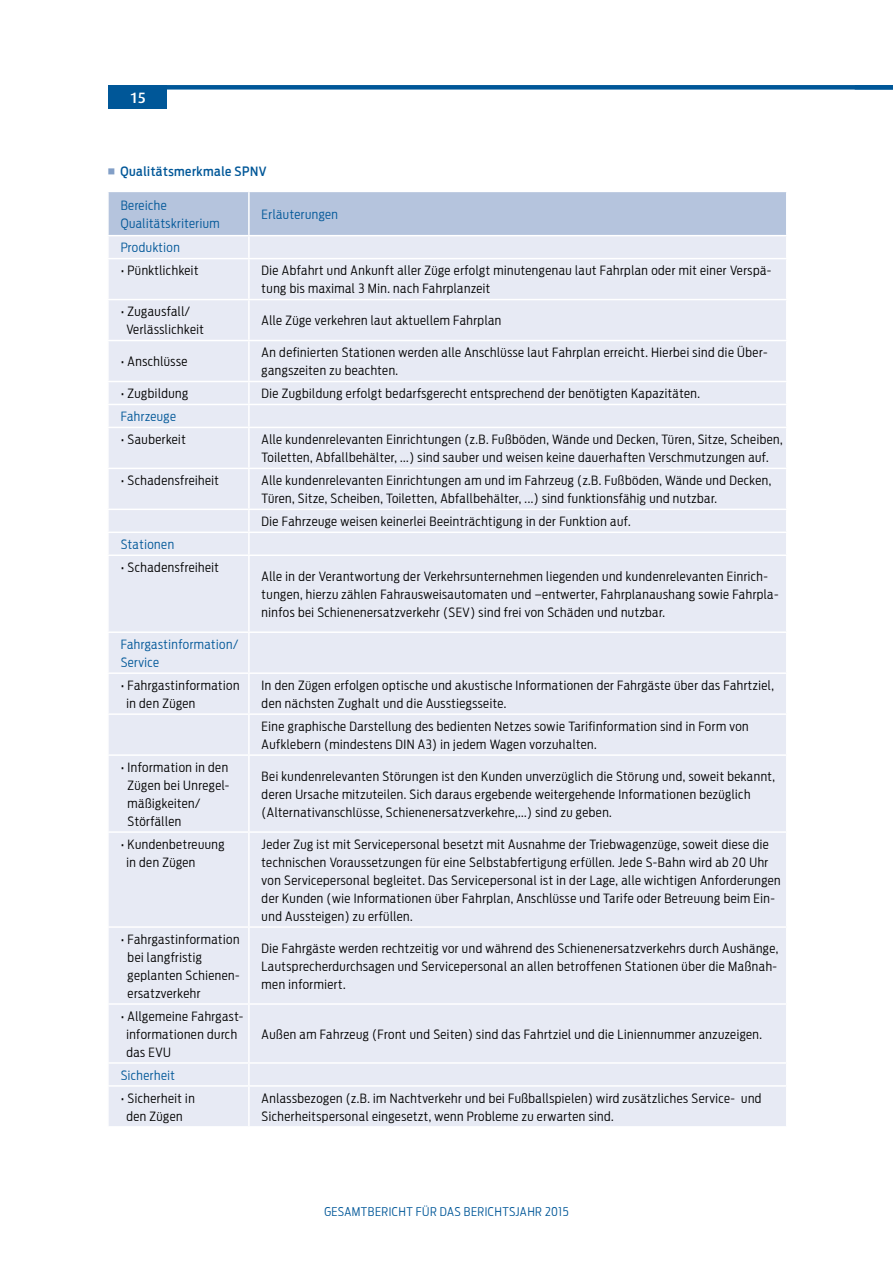
<style>
.page{position:relative;width:893px;height:1263px;background:#fff}
.page>*{position:absolute;margin:0;border:0;box-sizing:border-box;transform-origin:0 0}
.t1{font:500 15px "Dax";color:#fff}
.t2{font:300 12.75px/18px "Antenna Cond";letter-spacing:.04em;color:#000}
.t3{font:300 12.75px/18px "Antenna Cond";letter-spacing:.04em;color:#005798}
.t4{font:500 12.75px "Antenna Cond";letter-spacing:.04em;color:#005798}
.t5{font:300 12px "Antenna Cond";letter-spacing:.04em;color:#005798}
</style>
<div class="page">
<div style="left:109px;top:85px;width:784px;height:5px;background:#005798"></div>
<div style="left:109px;top:85px;width:58px;height:23px;background:#005798"></div>
<div style="left:109px;top:259px;width:677px;height:867px;background:#e7eaf4"></div>
<svg style="left:108px;top:192px;width:678px;height:66px"></svg>
<hr style="left:248px;top:259px;width:2px;height:40px;background:#fff">
<hr style="left:107px;top:299px;width:142px;height:1px;background:#fff">
<hr style="left:249px;top:299px;width:538px;height:1px;background:#fff">
<hr style="left:248px;top:300px;width:2px;height:40px;background:#fff">
<hr style="left:107px;top:340px;width:142px;height:1px;background:#fff">
<hr style="left:249px;top:340px;width:538px;height:1px;background:#fff">
<hr style="left:248px;top:341px;width:2px;height:40px;background:#fff">
<hr style="left:107px;top:381px;width:142px;height:1px;background:#fff">
<hr style="left:249px;top:381px;width:538px;height:1px;background:#fff">
<hr style="left:248px;top:382px;width:2px;height:22px;background:#fff">
<hr style="left:107px;top:404px;width:142px;height:1px;background:#fff">
<hr style="left:249px;top:404px;width:538px;height:1px;background:#fff">
<hr style="left:248px;top:405px;width:2px;height:22px;background:#fff">
<hr style="left:107px;top:427px;width:142px;height:1px;background:#fff">
<hr style="left:249px;top:427px;width:538px;height:1px;background:#fff">
<hr style="left:248px;top:428px;width:2px;height:40px;background:#fff">
<hr style="left:107px;top:468px;width:142px;height:1px;background:#fff">
<hr style="left:249px;top:468px;width:538px;height:1px;background:#fff">
<hr style="left:248px;top:469px;width:2px;height:40px;background:#fff">
<hr style="left:107px;top:509px;width:142px;height:1px;background:#fff">
<hr style="left:249px;top:509px;width:538px;height:1px;background:#fff">
<hr style="left:248px;top:510px;width:2px;height:21px;background:#fff">
<hr style="left:107px;top:531px;width:142px;height:2px;background:#fff">
<hr style="left:249px;top:531px;width:538px;height:2px;background:#fff">
<hr style="left:248px;top:533px;width:2px;height:21px;background:#fff">
<hr style="left:107px;top:554px;width:142px;height:2px;background:#fff">
<hr style="left:249px;top:554px;width:538px;height:2px;background:#fff">
<hr style="left:248px;top:556px;width:2px;height:75px;background:#fff">
<hr style="left:107px;top:631px;width:142px;height:2px;background:#fff">
<hr style="left:249px;top:631px;width:538px;height:2px;background:#fff">
<hr style="left:248px;top:633px;width:2px;height:39px;background:#fff">
<hr style="left:107px;top:672px;width:142px;height:2px;background:#fff">
<hr style="left:249px;top:672px;width:538px;height:2px;background:#fff">
<hr style="left:248px;top:674px;width:2px;height:39px;background:#fff">
<hr style="left:107px;top:713px;width:142px;height:2px;background:#fff">
<hr style="left:249px;top:713px;width:538px;height:2px;background:#fff">
<hr style="left:248px;top:715px;width:2px;height:39px;background:#fff">
<hr style="left:107px;top:754px;width:142px;height:2px;background:#fff">
<hr style="left:249px;top:754px;width:538px;height:2px;background:#fff">
<hr style="left:248px;top:756px;width:2px;height:75px;background:#fff">
<hr style="left:107px;top:831px;width:142px;height:2px;background:#fff">
<hr style="left:249px;top:831px;width:538px;height:2px;background:#fff">
<hr style="left:248px;top:833px;width:2px;height:93px;background:#fff">
<hr style="left:107px;top:926px;width:142px;height:2px;background:#fff">
<hr style="left:249px;top:926px;width:538px;height:2px;background:#fff">
<hr style="left:248px;top:928px;width:2px;height:75px;background:#fff">
<hr style="left:107px;top:1003px;width:142px;height:2px;background:#fff">
<hr style="left:249px;top:1003px;width:538px;height:2px;background:#fff">
<hr style="left:248px;top:1005px;width:2px;height:57px;background:#fff">
<hr style="left:107px;top:1062px;width:142px;height:2px;background:#fff">
<hr style="left:249px;top:1062px;width:538px;height:2px;background:#fff">
<hr style="left:248px;top:1064px;width:2px;height:21px;background:#fff">
<hr style="left:107px;top:1085px;width:142px;height:2px;background:#fff">
<hr style="left:249px;top:1085px;width:538px;height:2px;background:#fff">
<hr style="left:248px;top:1087px;width:2px;height:39px;background:#fff">
<p class="t1" style="left:130px;top:89px;width:18px">15</p>
<p class="t4" style="left:121px;top:164px;width:148px">Qualitätsmerkmale SPNV</p>
<p class="t3" style="left:121px;top:196px;width:100px">Bereiche<br>Qualitätskriterium</p>
<p class="t3" style="left:262px;top:205px;width:78px">Erläuterungen</p>
<p class="t3" style="left:121px;top:239px;width:61px">Produktion</p>
<p class="t2" style="left:121px;top:262px;width:79px">• Pünktlichkeit</p>
<p class="t2" style="left:262px;top:262px;width:511px">Die Abfahrt und Ankunft aller Züge erfolgt minutengenau laut Fahrplan oder mit einer Verspä&shy;tung bis maximal 3 Min. nach Fahrplanzeit</p>
<p class="t2" style="left:126px;top:302px;width:79px;text-indent:-6px">• Zugausfall/<br>Verlässlichkeit</p>
<p class="t2" style="left:262px;top:311px;width:241px">Alle Züge verkehren laut aktuellem Fahrplan</p>
<p class="t2" style="left:121px;top:352px;width:68px">• Anschlüsse</p>
<p class="t2" style="left:262px;top:343px;width:507px">An definierten Stationen werden alle Anschlüsse laut Fahrplan erreicht. Hierbei sind die Über&shy;gangszeiten zu beachten.</p>
<p class="t2" style="left:121px;top:384px;width:69px">• Zugbildung</p>
<p class="t2" style="left:262px;top:384px;width:440px">Die Zugbildung erfolgt bedarfsgerecht entsprechend der benötigten Kapazitäten.</p>
<p class="t3" style="left:121px;top:407px;width:57px">Fahrzeuge</p>
<p class="t2" style="left:121px;top:430px;width:67px">• Sauberkeit</p>
<p class="t2" style="left:262px;top:430px;width:522px">Alle kundenrelevanten Einrichtungen (z.B. Fußböden, Wände und Decken, Türen, Sitze, Scheiben,<br>Toiletten, Abfallbehälter, ...) sind sauber und weisen keine dauerhaften Verschmutzungen auf.</p>
<p class="t2" style="left:121px;top:471px;width:100px">• Schadensfreiheit</p>
<p class="t2" style="left:262px;top:471px;width:511px">Alle kundenrelevanten Einrichtungen am und im Fahrzeug (z.B. Fußböden, Wände und Decken,<br>Türen, Sitze, Scheiben, Toiletten, Abfallbehälter, ...) sind funktionsfähig und nutzbar.</p>
<p class="t2" style="left:262px;top:512px;width:370px">Die Fahrzeuge weisen keinerlei Beeinträchtigung in der Funktion auf.</p>
<p class="t3" style="left:121px;top:535px;width:55px">Stationen</p>
<p class="t2" style="left:121px;top:558px;width:100px">• Schadensfreiheit</p>
<p class="t2" style="left:262px;top:567px;width:518px">Alle in der Verantwortung der Verkehrsunternehmen liegenden und kundenrelevanten Einrich&shy;tungen, hierzu zählen Fahrausweisautomaten und –entwerter, Fahrplanaushang sowie Fahrpla&shy;ninfos bei Schienenersatzverkehr (SEV) sind frei von Schäden und nutzbar.</p>
<p class="t3" style="left:121px;top:635px;width:119px">Fahrgastinformation/<br>Service</p>
<p class="t2" style="left:126px;top:676px;width:115px;text-indent:-6px">• Fahrgastinformation in den Zügen</p>
<p class="t2" style="left:262px;top:676px;width:514px">In den Zügen erfolgen optische und akustische Informationen der Fahrgäste über das Fahrtziel, den nächsten Zughalt und die Ausstiegsseite.</p>
<p class="t2" style="left:262px;top:717px;width:489px">Eine graphische Darstellung des bedienten Netzes sowie Tarifinformation sind in Form von<br>Aufklebern (mindestens DIN A3) in jedem Wagen vorzuhalten.</p>
<p class="t2" style="left:128px;top:758px;width:103px;text-indent:-7px">• Information in den<br>Zügen bei Unregel&shy;mäßigkeiten/<br>Störfällen</p>
<p class="t2" style="left:262px;top:767px;width:515px">Bei kundenrelevanten Störungen ist den Kunden unverzüglich die Störung und, soweit bekannt, deren Ursache mitzuteilen. Sich daraus ergebende weitergehende Informationen bezüglich (Alternativanschlüsse, Schienenersatzverkehre,...) sind zu geben.</p>
<p class="t2" style="left:126px;top:835px;width:100px;text-indent:-6px">• Kundenbetreuung in den Zügen</p>
<p class="t2" style="left:262px;top:835px;width:521px">Jeder Zug ist mit Servicepersonal besetzt mit Ausnahme der Triebwagenzüge, soweit diese die technischen Voraussetzungen für eine Selbstabfertigung erfüllen. Jede S-Bahn wird ab 20 Uhr von Servicepersonal begleitet. Das Servicepersonal ist in der Lage, alle wichtigen Anforderungen der Kunden (wie Informationen über Fahrplan, Anschlüsse und Tarife oder Betreuung beim Ein&shy;und Aussteigen) zu erfüllen.</p>
<p class="t2" style="left:128px;top:930px;width:114px;text-indent:-7px">• Fahrgastinformation bei langfristig geplanten Schienen&shy;ersatzverkehr</p>
<p class="t2" style="left:262px;top:939px;width:518px;text-align:justify">Die Fahrgäste werden rechtzeitig vor und während des Schienenersatzverkehrs durch Aushänge, Lautsprecherdurchsagen und Servicepersonal an allen betroffenen Stationen über die Maßnah&shy;men informiert.</p>
<p class="t2" style="left:126px;top:1007px;width:119px;text-indent:-6px">• Allgemeine Fahrgast&shy;informationen durch das EVU</p>
<p class="t2" style="left:262px;top:1025px;width:502px">Außen am Fahrzeug (Front und Seiten) sind das Fahrtziel und die Liniennummer anzuzeigen.</p>
<p class="t3" style="left:121px;top:1066px;width:56px">Sicherheit</p>
<p class="t2" style="left:121px;top:1089px;width:76px;text-align:center">• Sicherheit in den Zügen</p>
<p class="t2" style="left:262px;top:1089px;width:501px">Anlassbezogen (z.B. im Nachtverkehr und bei Fußballspielen) wird zusätzliches Service- und<br>Sicherheitspersonal eingesetzt, wenn Probleme zu erwarten sind.</p>
<p class="t5" style="left:324px;top:1205px;width:246px">GESAMTBERICHT FÜR DAS BERICHTSJAHR 2015</p>
</div>
